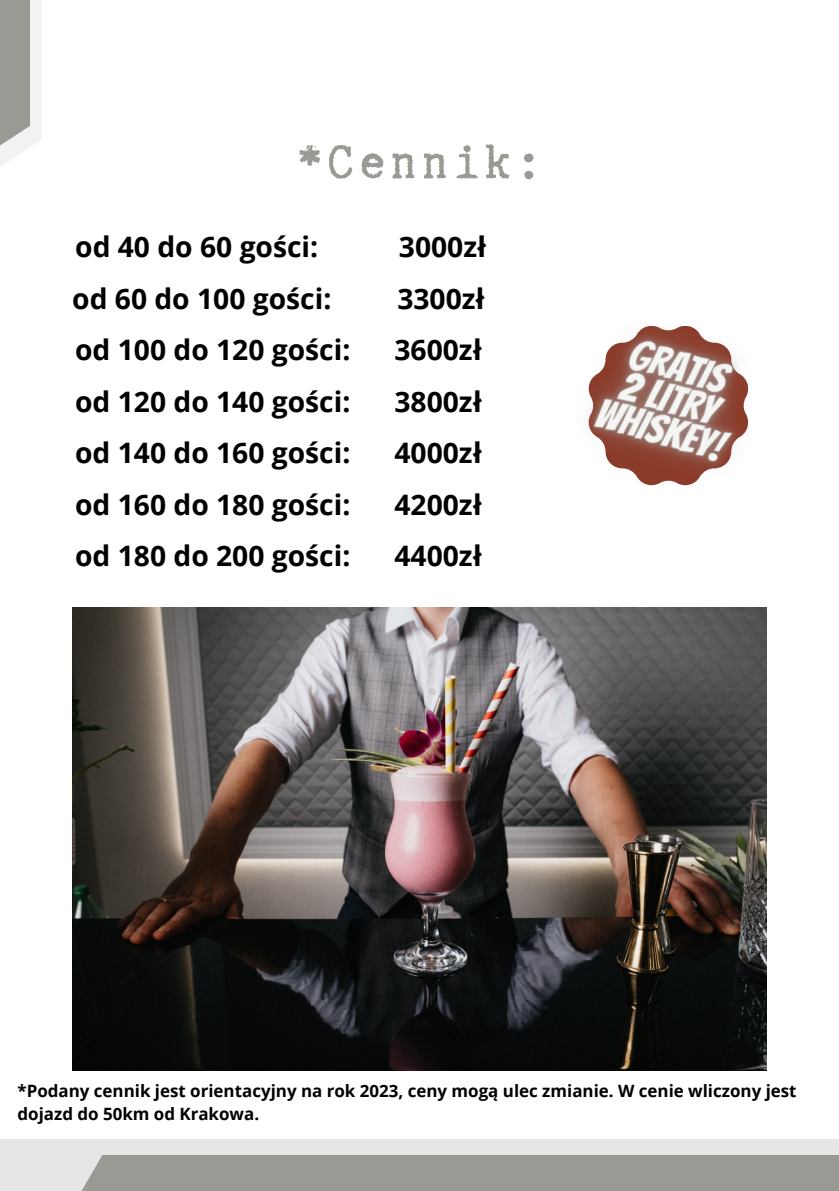
<style>
.page{position:relative;width:839px;height:1191px;background:#fff}
.page>*{position:absolute;margin:0;border:0;box-sizing:border-box;transform-origin:0 0}
.t1{font:56.6px "Truetypewriter Polygl OTT";letter-spacing:.11em;color:#999a94}
.t2{font:700 28.2px "Open Sans";color:#000}
.t3{font:700 17px/23.2px "Open Sans";color:#000}
</style>
<div class="page">
<div style="left:0;top:1140px;width:838px;height:51px;background:#e6e6e6"></div>
<div style="left:58px;top:1155px;width:780px;height:36px;background:#999a94"></div>
<img style="left:72px;top:608px;width:694px;height:462px">
<div style="left:0;top:0;width:42px;height:240px;background:linear-gradient(to right,#fff,#f8f8f8)"></div>
<svg style="left:0;top:0;width:30px;height:218px;fill:#999a94"></svg>
<img style="left:588px;top:326px;width:160px;height:160px">
<p class="t1" style="left:297px;top:133px;width:246px">*Cennik:</p>
<p class="t2" style="left:75px;top:227px;width:244px">od 40 do 60 gości:</p>
<p class="t2" style="left:399px;top:227px;width:89px">3000zł</p>
<p class="t2" style="left:72px;top:279px;width:261px">od 60 do 100 gości:</p>
<p class="t2" style="left:397px;top:279px;width:89px">3300zł</p>
<p class="t2" style="left:75px;top:330px;width:277px">od 100 do 120 gości:</p>
<p class="t2" style="left:394px;top:330px;width:89px">3600zł</p>
<p class="t2" style="left:75px;top:382px;width:277px">od 120 do 140 gości:</p>
<p class="t2" style="left:394px;top:382px;width:89px">3800zł</p>
<p class="t2" style="left:75px;top:433px;width:277px">od 140 do 160 gości:</p>
<p class="t2" style="left:394px;top:433px;width:89px">4000zł</p>
<p class="t2" style="left:75px;top:485px;width:277px">od 160 do 180 gości:</p>
<p class="t2" style="left:394px;top:485px;width:89px">4200zł</p>
<p class="t2" style="left:75px;top:536px;width:277px">od 180 do 200 gości:</p>
<p class="t2" style="left:394px;top:536px;width:89px">4400zł</p>
<p class="t3" style="left:18px;top:1079px;width:780px">*Podany cennik jest orientacyjny na rok 2023, ceny mogą ulec zmianie. W cenie wliczony jest dojazd do 50km od Krakowa.</p>
</div>
